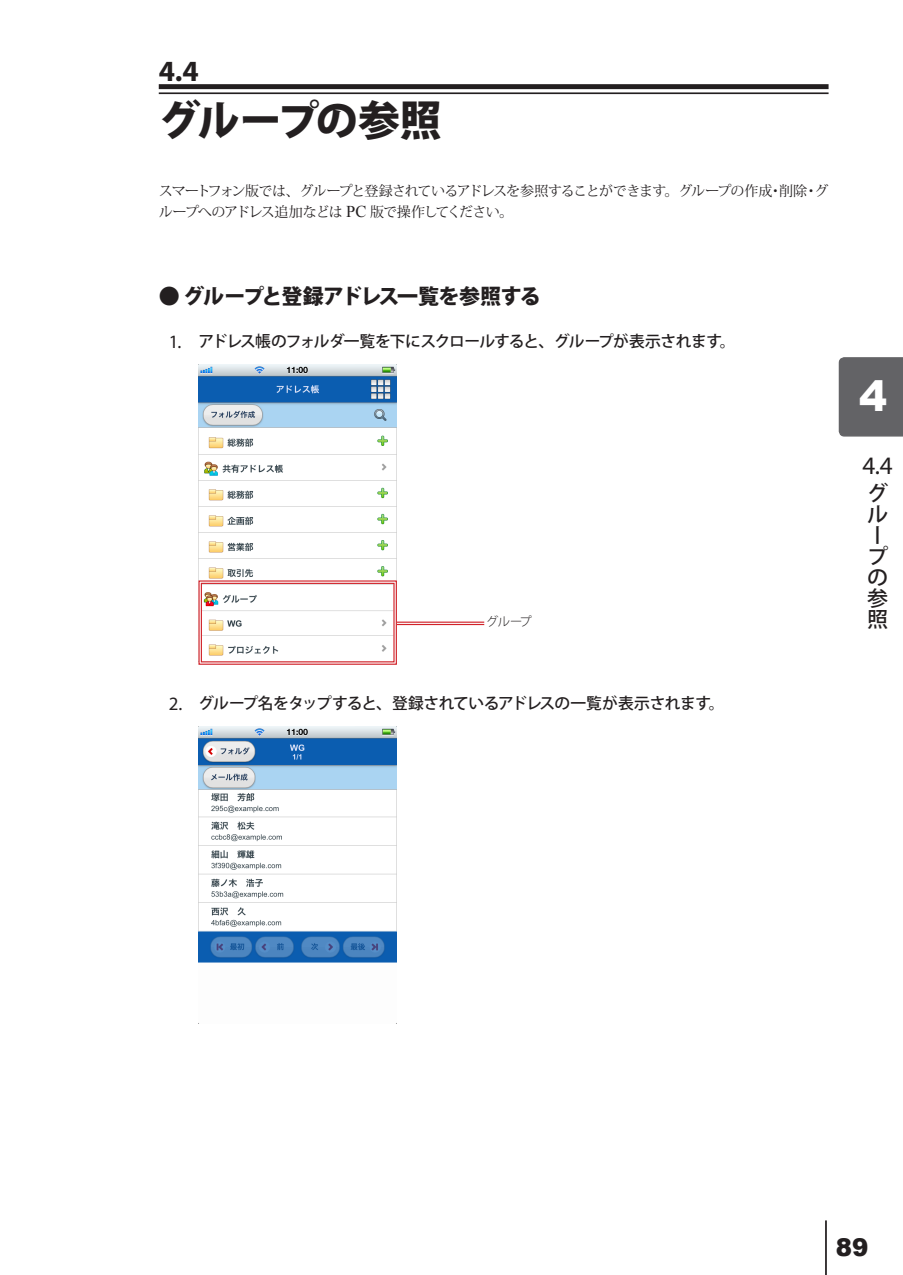
<style>
.page{position:relative;width:903px;height:1275px;background:#fff}
.page>*{position:absolute;margin:0;border:0;box-sizing:border-box;transform-origin:0 0}
.Section{font:800 42px "Koz Go Pro";letter-spacing:-.045em;color:#231f20}
.t1{font:900 42px "Arial";color:#fff}
.Section-2{font:700 29.4px "Myriad Pro";color:#231f20}
.t2{font:25.2px "Myriad Pro";color:#231f20}
.t3{font:900 24.5px "Arial";color:#231f20}
.t4{font:800 21px "Koz Go Pro";letter-spacing:-.055em;color:#231f20}
.t5{font:500 21px/21px "Koz Go Pro";color:#231f20}
.数字付き本文{font:500 15.75px "Koz Go Pro";letter-spacing:-.035em;color:#231f20}
.本文{font:14px/21px "Koz Min Pro";letter-spacing:-.07em;color:#231f20}
.t6{font:300 12.25px "Koz Go Pro";color:#231f20}
.s1{font-size:28.88px}
.s2{font-family:"Times New Roman";font-size:16.45px}
.s3{font-family:"Myriad Pro";font-weight:400;font-size:18.9px}
.s4{font-family:"Myriad Pro";font-weight:400;font-size:18.55px}
.s5{font-size:24.68px}
</style>
<div class="page">
<div style="left:839px;top:357px;width:64px;height:80px;background:#636366"></div>
<hr style="left:825px;top:1220px;width:2px;height:55px;background:#231f20">
<div style="left:159px;top:84px;width:669px;height:5px;background:#231f20"></div>
<hr style="left:159px;top:92px;width:669px;height:2px;background:#231f20">
<img style="left:198px;top:364px;width:199px;height:216px">
<hr style="left:397px;top:622px;width:87px;height:1px;background:#d1232a">
<hr style="left:397px;top:624px;width:87px;height:1px;background:#d1232a">
<svg style="left:198px;top:580px;width:199px;height:85px"></svg>
<div style="left:201px;top:583px;width:194px;height:79px;border:1px solid #d1232a"></div>
<img style="left:198px;top:726px;width:199px;height:298px">
<p class="Section-2" style="left:159px;top:52px;width:42px">4<span class="s1">.</span>4</p>
<p class="Section" style="left:159px;top:93px;width:284px">グループの参照</p>
<p class="本文" style="left:159px;top:180px;width:671px">スマートフォン版では、グループと登録されているアドレスを参照することができます。グループの作成・削除・グループへのアドレス追加などは <span class="s2">PC</span> 版で操作してください。</p>
<p class="t4" style="left:159px;top:282px;width:384px">● グループと登録アドレス一覧を参照する</p>
<p class="数字付き本文" style="left:169px;top:331px;width:568px"><span class="s3">1</span><span class="s4">.</span> アドレス帳のフォルダ一覧を下にスクロールすると、グループが表示されます。</p>
<p class="t6" style="left:486px;top:614px;width:47px">グループ</p>
<p class="数字付き本文" style="left:169px;top:693px;width:557px"><span class="s3">2</span><span class="s4">.</span> グループ名をタップすると、登録されているアドレスの一覧が表示されます。</p>
<h1 class="t1" style="left:859px;top:365px;width:30px">4</h1>
<h3 class="t2" style="left:862px;top:450px;width:32px">4<span class="s5">.</span>4</h3>
<h3 class="t5" style="left:867px;top:484px;width:22px">グループの参照</h3>
<p class="t3" style="left:836px;top:1230px;width:34px">89</p>
</div>
